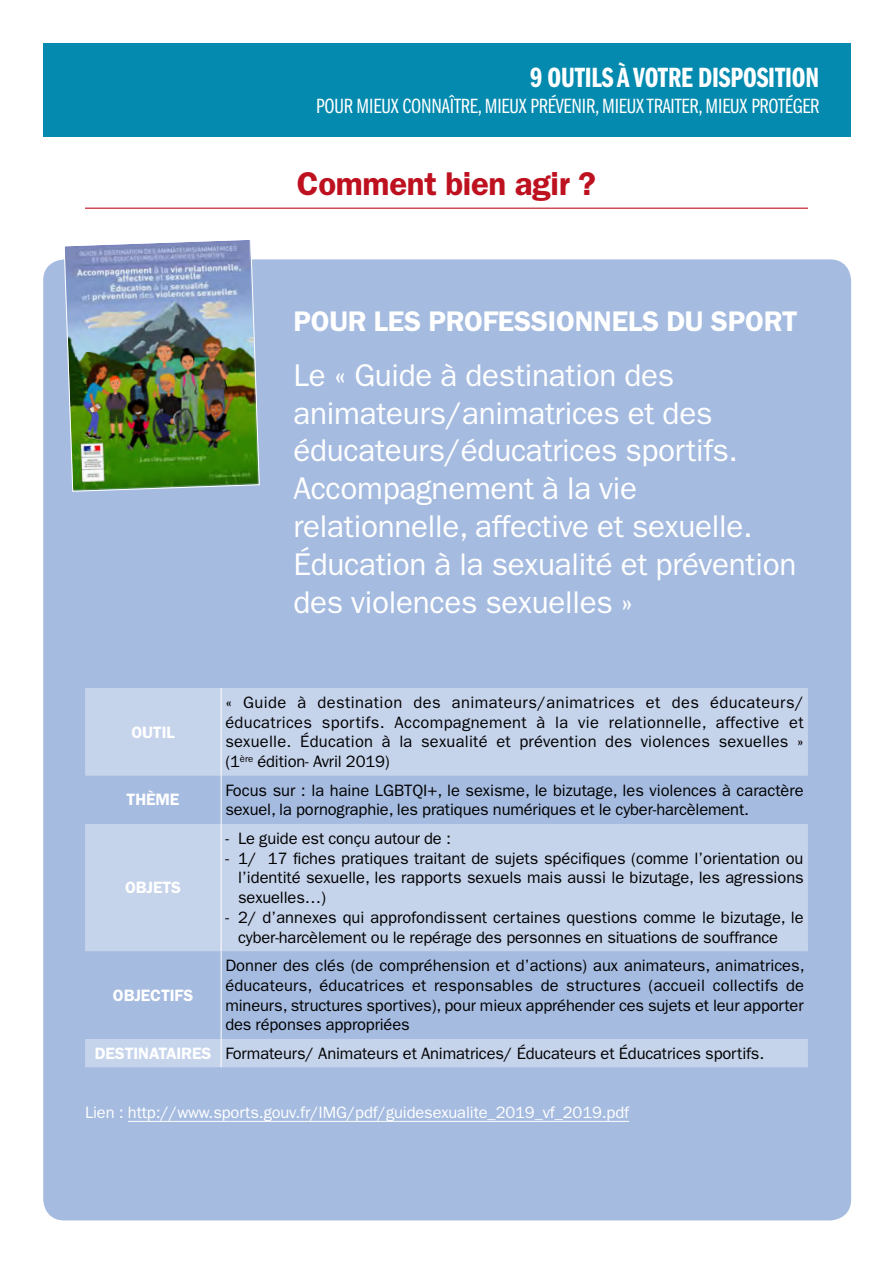
<style>
.page{position:relative;width:893px;height:1263px;background:#fff}
.page>*{position:absolute;margin:0;border:0;box-sizing:border-box;transform-origin:0 0}
.t1{font:600 33px "ITC Franklin Gothic Std";color:#be111f}
.t2{font:31.5px/37.8px "ITC Franklin Gothic Std";letter-spacing:-.01em;color:#fff}
.t3{font:28.8px "ITC Franklin Gothic Std Dm Cp";letter-spacing:-.005em;color:#fff}
.t4{font:600 28.5px "ITC Franklin Gothic Std";letter-spacing:-.01em;color:#fff}
.t5{font:21.3px "ITC Franklin Gothic Std Bk Cp";letter-spacing:-.005em;color:#fff}
.t6{font:16.5px/19.8px "ITC Franklin Gothic Std";letter-spacing:-.01em;color:#000;text-align:justify}
.t7{font:16.5px "ITC Franklin Gothic Std";letter-spacing:-.01em;color:#fff}
.t8{font:600 16.5px "ITC Franklin Gothic Std";letter-spacing:-.01em;color:#fff}
.s1{font-weight:600;color:#fff}
</style>
<div class="page">
<div style="left:43px;top:43px;width:808px;height:94px;background:#048aaf"></div>
<div style="left:43px;top:259px;width:808px;height:961px;background:#a5bbe0;border-radius:21px"></div>
<hr style="left:85px;top:208px;width:723px;height:1px;background:#be111f">
<hr style="left:128px;top:1121px;width:501px;height:1px;background:#fff">
<svg style="left:85px;top:688px;width:723px;height:379px;fill:#c5d3eb"></svg>
<hr style="left:221px;top:688px;width:1px;height:88px;background:#fff">
<hr style="left:221px;top:776px;width:1px;height:48px;background:#fff">
<hr style="left:221px;top:824px;width:1px;height:127px;background:#fff">
<hr style="left:221px;top:951px;width:1px;height:88px;background:#fff">
<svg style="left:221px;top:1039px;width:1px;height:28px"></svg>
<img style="left:63px;top:207px;width:197px;height:285px">
<h3 class="t3" style="left:530px;top:62px;width:291px">9 OUTILS À VOTRE DISPOSITION</h3>
<p class="t5" style="left:316px;top:94px;width:505px">POUR MIEUX CONNAÎTRE, MIEUX PRÉVENIR, MIEUX TRAITER, MIEUX PROTÉGER</p>
<h1 class="t1" style="left:297px;top:164px;width:301px">COMMENT BIEN AGIR ?</h1>
<p class="t8" style="left:131px;top:722px;width:45px">OUTIL</p>
<h3 class="t4" style="left:293px;top:304px;width:506px">POUR LES PROFESSIONNELS DU SPORT</h3>
<h2 class="t2" style="left:293px;top:356px;width:504px">Le « Guide à destination des animateurs/animatrices et des éducateurs/éducatrices sportifs.<br>Accompagnement à la vie relationnelle, affective et sexuelle.<br>Éducation à la sexualité et prévention des violences sexuelles »</h2>
<p class="t6" style="left:225px;top:692px;width:580px">« Guide à destination des animateurs/animatrices et des éducateurs/ éducatrices sportifs. Accompagnement à la vie relationnelle, affective et sexuelle. Éducation à la sexualité et prévention des violences sexuelles » (1<sup>ère</sup> édition- Avril 2019)</p>
<p class="t8" style="left:127px;top:790px;width:54px">THÈME</p>
<p class="t6" style="left:225px;top:780px;width:580px">Focus sur : la haine LGBTQI+, le sexisme, le bizutage, les violences à caractère sexuel, la pornographie, les pratiques numériques et le cyber-harcèlement.</p>
<p class="t8" style="left:125px;top:878px;width:58px">OBJETS</p>
<p class="t6" style="left:225px;top:828px;width:227px">- Le guide est conçu autour de :</p>
<p class="t6" style="left:238px;top:848px;width:567px;text-indent:-13px">- 1/ 17 fiches pratiques traitant de sujets spécifiques (comme l’orientation ou l’identité sexuelle, les rapports sexuels mais aussi le bizutage, les agressions sexuelles…)</p>
<p class="t6" style="left:238px;top:907px;width:567px;text-indent:-13px">- 2/ d’annexes qui approfondissent certaines questions comme le bizutage, le cyber-harcèlement ou le repérage des personnes en situations de souffrance</p>
<p class="t6" style="left:225px;top:956px;width:581px">Donner des clés (de compréhension et d’actions) aux animateurs, animatrices, éducateurs, éducatrices et responsables de structures (accueil collectifs de mineurs, structures sportives), pour mieux appréhender ces sujets et leur apporter des réponses appropriées</p>
<p class="t6" style="left:95px;top:1043px;width:671px"><span class="s1">DESTINATAIRES</span> Formateurs/ Animateurs et Animatrices/ Éducateurs et Éducatrices sportifs.</p>
<p class="t8" style="left:113px;top:985px;width:82px">OBJECTIFS</p>
<p class="t7" style="left:85px;top:1103px;width:546px">Lien : http://www.sports.gouv.fr/IMG/pdf/guidesexualite_2019_vf_2019.pdf</p>
</div>
